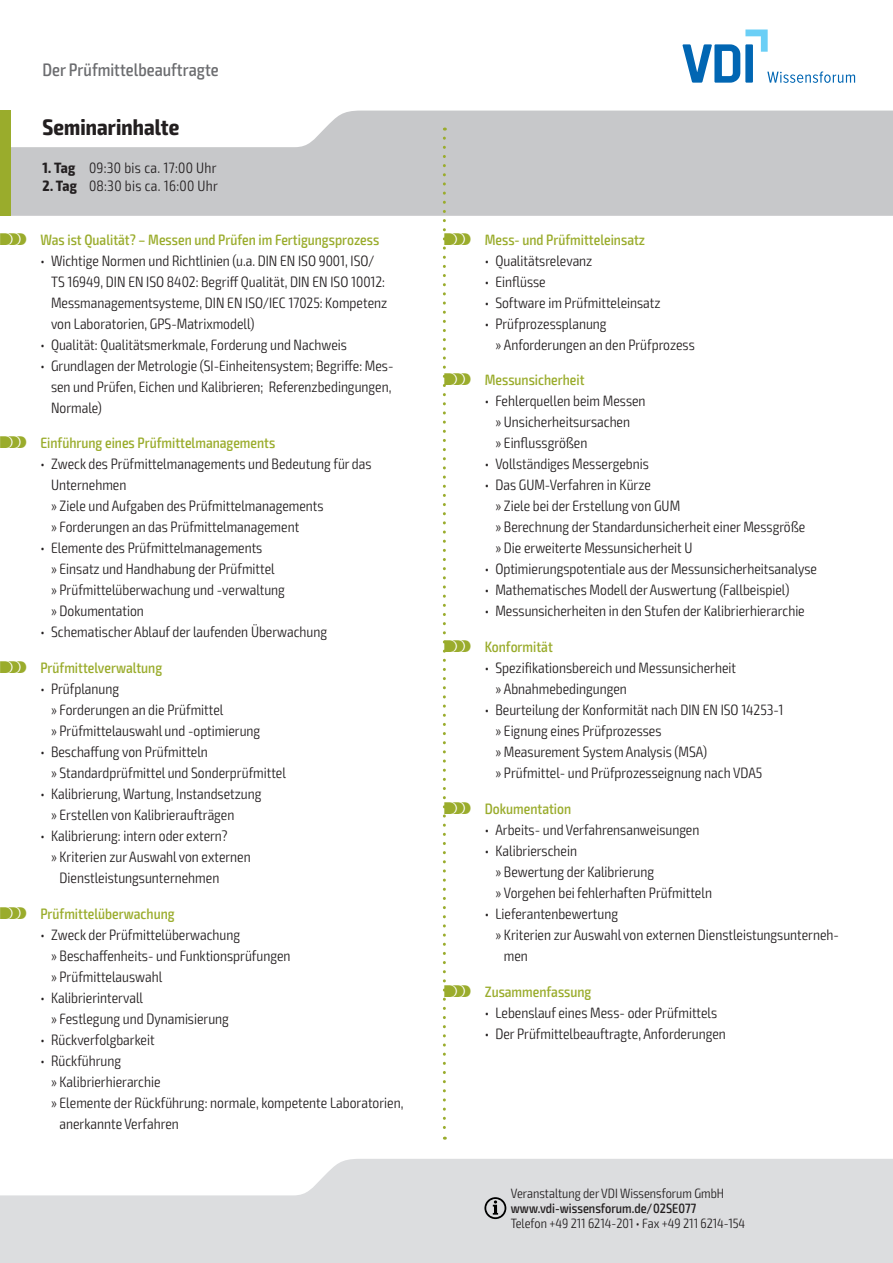
<style>
.page{position:relative;width:893px;height:1263px;background:#fff}
.page>*{position:absolute;margin:0;border:0;box-sizing:border-box;transform-origin:0 0}
.t1{font:700 condensed 22.5px "Exo 2";letter-spacing:.005em;color:#231f20}
.t2{font:500 condensed 18px "Exo 2";color:#6c6d70}
.t3{font:300 condensed 15px/21px "Exo 2";color:#231f20}
.t4{font:500 condensed 15px "Exo 2";color:#9aac2c}
.t5{font:300 condensed 15px "Exo 2";letter-spacing:.02em;color:#231f20}
.t6{font:300 condensed 13.5px "Exo 2";color:#231f20}
.t7{font:500 condensed 13.5px "Exo 2";color:#231f20}
.s1{font-weight:700}
.s2{font-family:"VDI Iconset S4 A Regular";font-weight:400;font-stretch:normal}
</style>
<div class="page">
<svg style="left:0;top:1159px;width:893px;height:104px;background:#e0e1e3"></svg>
<svg style="left:11px;top:111px;width:882px;height:105px;background:#cdced0"></svg>
<div style="left:0;top:111px;width:11px;height:105px;background:#9aac2c"></div>
<svg style="left:484px;top:1197px;width:22px;height:22px"></svg>
<svg style="left:682px;top:30px;width:173px;height:53px"></svg>
<svg style="left:443px;top:138px;width:3px;height:1002px"></svg>
<p class="t2" style="left:43px;top:59px;width:178px">Der Prüfmittelbeauftragte</p>
<h1 class="t1" style="left:43px;top:113px;width:138px">Seminarinhalte</h1>
<p class="t5" style="left:43px;top:159px;width:176px"><span class="s1">1. Tag</span> 09:30 bis ca. 17:00 Uhr</p>
<p class="t5" style="left:43px;top:177px;width:177px"><span class="s1">2. Tag</span> 08:30 bis ca. 16:00 Uhr</p>
<p class="t4" style="left:0;top:230px;width:381px"><span class="s2">S</span> Was ist Qualität? – Messen und Prüfen im Fertigungsprozess</p>
<p class="t3" style="left:51px;top:250px;width:338px;text-indent:-11px">• Wichtige Normen und Richtlinien (u.a. DIN EN ISO 9001, ISO/ TS 16949, DIN EN ISO 8402: Begriff Qualität, DIN EN ISO 10012:<br>Messmanagementsysteme, DIN EN ISO/IEC 17025: Kompetenz von Laboratorien, GPS-Matrixmodell)</p>
<p class="t3" style="left:40px;top:334px;width:308px">• Qualität: Qualitätsmerkmale, Forderung und Nachweis</p>
<p class="t3" style="left:51px;top:355px;width:344px;text-indent:-11px">• Grundlagen der Metrologie (SI-Einheitensystem; Begriffe: Mes&shy;sen und Prüfen, Eichen und Kalibrieren; Referenzbedingungen,<br>Normale)</p>
<p class="t4" style="left:0;top:434px;width:277px"><span class="s2">S</span> Einführung eines Prüfmittelmanagements</p>
<p class="t3" style="left:51px;top:454px;width:322px;text-indent:-11px">• Zweck des Prüfmittelmanagements und Bedeutung für das Unternehmen<br>» Ziele und Aufgaben des Prüfmittelmanagements<br>» Forderungen an das Prüfmittelmanagement</p>
<p class="t3" style="left:51px;top:538px;width:235px;text-indent:-11px">• Elemente des Prüfmittelmanagements<br>» Einsatz und Handhabung der Prüfmittel<br>» Prüfmittelüberwachung und -verwaltung » Dokumentation</p>
<p class="t3" style="left:40px;top:622px;width:288px">• Schematischer Ablauf der laufenden Überwachung</p>
<p class="t4" style="left:0;top:659px;width:164px"><span class="s2">S</span> Prüfmittelverwaltung</p>
<p class="t3" style="left:51px;top:679px;width:211px;text-indent:-11px">• Prüfplanung<br>» Forderungen an die Prüfmittel<br>» Prüfmittelauswahl und -optimierung</p>
<p class="t3" style="left:51px;top:742px;width:236px;text-indent:-11px">• Beschaffung von Prüfmitteln<br>» Standardprüfmittel und Sonderprüfmittel</p>
<p class="t3" style="left:51px;top:784px;width:212px;text-indent:-11px">• Kalibrierung, Wartung, Instandsetzung » Erstellen von Kalibrieraufträgen</p>
<p class="t3" style="left:40px;top:826px;width:189px">• Kalibrierung: intern oder extern?</p>
<p class="t3" style="left:51px;top:847px;width:201px">» Kriterien zur Auswahl von externen</p>
<p class="t3" style="left:60px;top:868px;width:161px">Dienstleistungsunternehmen</p>
<p class="t4" style="left:0;top:905px;width:176px"><span class="s2">S</span> Prüfmittelüberwachung</p>
<p class="t3" style="left:51px;top:925px;width:241px;text-indent:-11px">• Zweck der Prüfmittelüberwachung<br>» Beschaffenheits- und Funktionsprüfungen » Prüfmittelauswahl</p>
<p class="t3" style="left:51px;top:988px;width:179px;text-indent:-11px">• Kalibrierintervall<br>» Festlegung und Dynamisierung</p>
<p class="t3" style="left:40px;top:1030px;width:116px">• Rückverfolgbarkeit</p>
<p class="t3" style="left:40px;top:1051px;width:82px">• Rückführung</p>
<p class="t3" style="left:51px;top:1072px;width:111px">» Kalibrierhierarchie</p>
<p class="t3" style="left:51px;top:1093px;width:354px">» Elemente der Rückführung: normale, kompetente Laboratorien,</p>
<p class="t3" style="left:60px;top:1114px;width:121px">anerkannte Verfahren</p>
<p class="t4" style="left:444px;top:230px;width:202px"><span class="s2">S</span> Mess- und Prüfmitteleinsatz</p>
<p class="t3" style="left:485px;top:250px;width:109px">• Qualitätsrelevanz</p>
<p class="t3" style="left:485px;top:271px;width:62px">• Einflüsse</p>
<p class="t3" style="left:485px;top:292px;width:177px">• Software im Prüfmitteleinsatz</p>
<p class="t3" style="left:495px;top:313px;width:201px;text-indent:-11px">• Prüfprozessplanung<br>» Anforderungen an den Prüfprozess</p>
<p class="t4" style="left:444px;top:371px;width:142px"><span class="s2">S</span> Messunsicherheit</p>
<p class="t3" style="left:495px;top:391px;width:152px;text-indent:-11px">• Fehlerquellen beim Messen » Unsicherheitsursachen<br>» Einflussgrößen</p>
<p class="t3" style="left:485px;top:454px;width:166px">• Vollständiges Messergebnis</p>
<p class="t3" style="left:495px;top:475px;width:311px;text-indent:-11px">• Das GUM-Verfahren in Kürze<br>» Ziele bei der Erstellung von GUM<br>» Berechnung der Standardunsicherheit einer Messgröße » Die erweiterte Messunsicherheit U</p>
<p class="t3" style="left:485px;top:559px;width:334px">• Optimierungspotentiale aus der Messunsicherheitsanalyse</p>
<p class="t3" style="left:485px;top:580px;width:306px">• Mathematisches Modell der Auswertung (Fallbeispiel)</p>
<p class="t3" style="left:485px;top:601px;width:322px">• Messunsicherheiten in den Stufen der Kalibrierhierarchie</p>
<p class="t4" style="left:444px;top:638px;width:110px"><span class="s2">S</span> Konformität</p>
<p class="t3" style="left:495px;top:658px;width:242px;text-indent:-11px">• Spezifikationsbereich und Messunsicherheit » Abnahmebedingungen</p>
<p class="t3" style="left:495px;top:700px;width:289px;text-indent:-11px">• Beurteilung der Konformität nach DIN EN ISO 14253-1 » Eignung eines Prüfprozesses<br>» Measurement System Analysis (MSA)<br>» Prüfmittel- und Prüfprozesseignung nach VDA5</p>
<p class="t4" style="left:444px;top:800px;width:128px"><span class="s2">S</span> Dokumentation</p>
<p class="t3" style="left:485px;top:820px;width:216px">• Arbeits- und Verfahrensanweisungen</p>
<p class="t3" style="left:495px;top:841px;width:218px;text-indent:-11px">• Kalibrierschein<br>» Bewertung der Kalibrierung<br>» Vorgehen bei fehlerhaften Prüfmitteln</p>
<p class="t3" style="left:485px;top:904px;width:135px">• Lieferantenbewertung</p>
<p class="t3" style="left:495px;top:925px;width:345px">» Kriterien zur Auswahl von externen Dienstleistungsunterneh-</p>
<p class="t3" style="left:504px;top:946px;width:26px">men</p>
<p class="t4" style="left:444px;top:983px;width:149px"><span class="s2">S</span> Zusammenfassung</p>
<p class="t3" style="left:485px;top:1003px;width:234px">• Lebenslauf eines Mess- oder Prüfmittels</p>
<p class="t3" style="left:485px;top:1024px;width:243px">• Der Prüfmittelbeauftragte, Anforderungen</p>
<p class="t6" style="left:511px;top:1185px;width:215px">Veranstaltung der VDI Wissensforum GmbH</p>
<p class="t7" style="left:511px;top:1200px;width:187px">www.vdi-wissensforum.de/02SE077</p>
<p class="t6" style="left:511px;top:1215px;width:236px">Telefon +49 211 6214-201 • Fax +49 211 6214-154</p>
</div>
